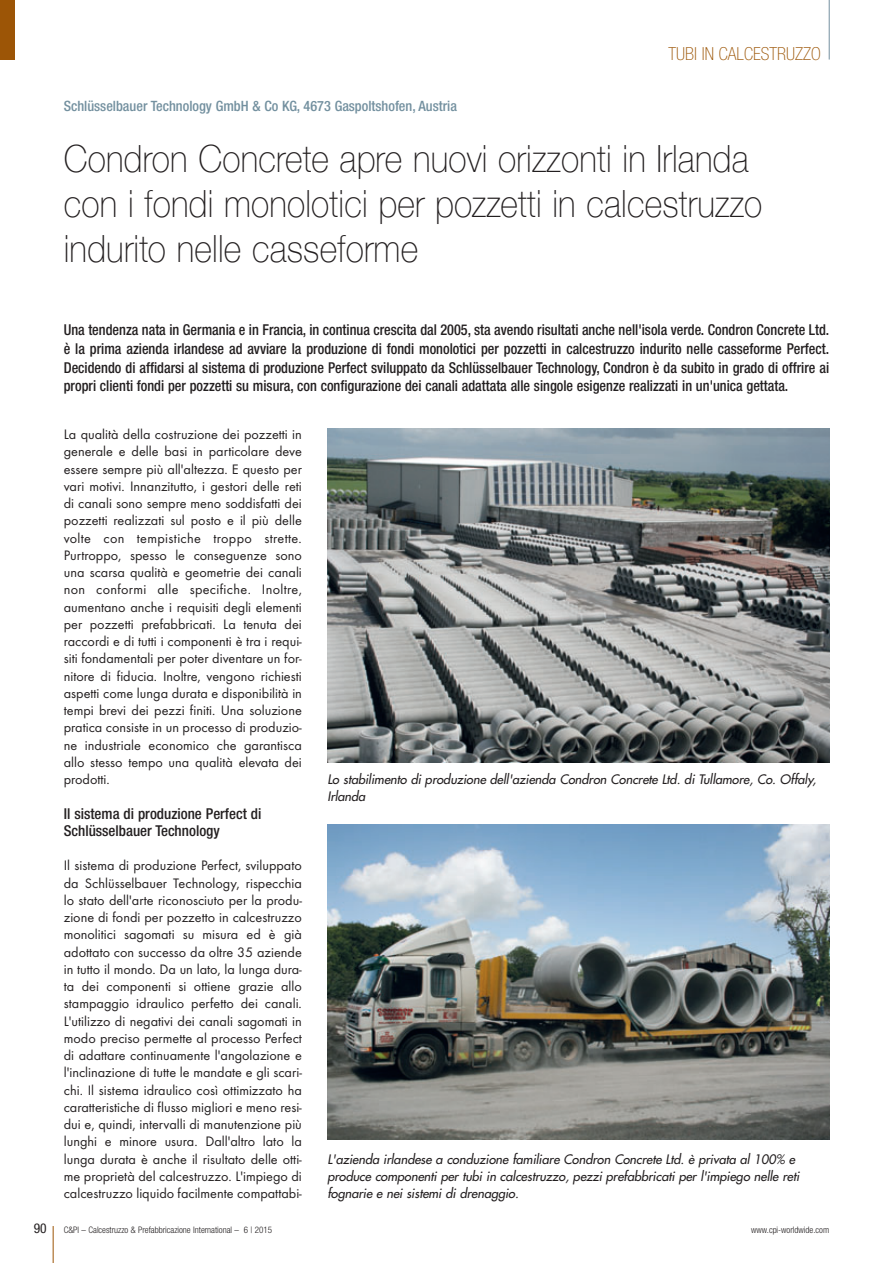
<style>
.page{position:relative;width:893px;height:1263px;background:#fff}
.page>*{position:absolute;margin:0;border:0;box-sizing:border-box;transform-origin:0 0}
.t1{font:100 37.5px/45px "Helvetica Neue";letter-spacing:.005em;color:#231f20;scale:.9 1}
.t2{font:100 condensed 18px "Helvetica Neue";color:#9c5506}
.t3{font:500 condensed 15px/18.8px "Helvetica Neue";color:#231f20;text-align:justify;scale:.95 1}
.t4{font:500 condensed 15px/17.2px "Helvetica Neue";color:#231f20}
.t5{font:14.25px/17.2px "Futura T";color:#231f20;text-align:justify}
.t6{font:500 condensed 14.25px "Helvetica Neue";color:#73909f}
.t7{font:condensed 13.5px "Helvetica Neue";color:#231f20}
.t8{font:italic 12.75px/17.2px "Futura";letter-spacing:-.005em;color:#231f20}
.t9{font:300 condensed 9px "Helvetica Neue";color:#231f20}
</style>
<div class="page">
<hr style="left:53px;top:1226px;width:1px;height:37px;background:#9c5506">
<hr style="left:829px;top:0;width:1px;height:60px;background:#73909f">
<div style="left:0;top:0;width:15px;height:60px;background:#9c5506"></div>
<img style="left:327px;top:429px;width:502px;height:333px">
<img style="left:327px;top:825px;width:502px;height:315px">
<p class="t6" style="left:64px;top:101px;width:395px">Schlüsselbauer Technology GmbH &amp; Co KG, 4673 Gaspoltshofen, Austria</p>
<p class="t2" style="left:668px;top:47px;width:154px">TUBI IN CALCESTRUZZO</p>
<h1 class="t1" style="left:64px;top:136px;width:778px">Condron Concrete apre nuovi orizzonti in Irlanda con i fondi monolotici per pozzetti in calcestruzzo indurito nelle casseforme</h1>
<p class="t3" style="left:64px;top:322px;width:807px">Una tendenza nata in Germania e in Francia, in continua crescita dal 2005, sta avendo risultati anche nell'isola verde. Condron Concrete Ltd. è la prima azienda irlandese ad avviare la produzione di fondi monolotici per pozzetti in calcestruzzo indurito nelle casseforme Perfect.<br>Decidendo di affidarsi al sistema di produzione Perfect sviluppato da Schlüsselbauer Technology, Condron è da subito in grado di offrire ai propri clienti fondi per pozzetti su misura, con configurazione dei canali adattata alle singole esigenze realizzati in un'unica gettata.</p>
<p class="t5" style="left:64px;top:427px;width:240px">La qualità della costruzione dei pozzetti in generale e delle basi in particolare deve essere sempre più all'altezza. E questo per vari motivi. Innanzitutto, i gestori delle reti di canali sono sempre meno soddisfatti dei pozzetti realizzati sul posto e il più delle volte con tempistiche troppo strette.<br>Purtroppo, spesso le conseguenze sono una scarsa qualità e geometrie dei canali non conformi alle specifiche. Inoltre, aumentano anche i requisiti degli elementi per pozzetti prefabbricati. La tenuta dei raccordi e di tutti i componenti è tra i requi&shy;siti fondamentali per poter diventare un for&shy;nitore di fiducia. Inoltre, vengono richiesti aspetti come lunga durata e disponibilità in tempi brevi dei pezzi finiti. Una soluzione pratica consiste in un processo di produzio&shy;ne industriale economico che garantisca allo stesso tempo una qualità elevata dei prodotti.</p>
<p class="t4" style="left:64px;top:806px;width:199px">Il sistema di produzione Perfect di<br>Schlüsselbauer Technology</p>
<p class="t5" style="left:64px;top:858px;width:240px">Il sistema di produzione Perfect, sviluppato da Schlüsselbauer Technology, rispecchia lo stato dell'arte riconosciuto per la produ&shy;zione di fondi per pozzetto in calcestruzzo monolitici sagomati su misura ed è già adottato con successo da oltre 35 aziende in tutto il mondo. Da un lato, la lunga dura&shy;ta dei componenti si ottiene grazie allo stampaggio idraulico perfetto dei canali.<br>L'utilizzo di negativi dei canali sagomati in modo preciso permette al processo Perfect di adattare continuamente l'angolazione e l'inclinazione di tutte le mandate e gli scari&shy;chi. Il sistema idraulico così ottimizzato ha caratteristiche di flusso migliori e meno resi&shy;dui e, quindi, intervalli di manutenzione più lunghi e minore usura. Dall'altro lato la lunga durata è anche il risultato delle otti&shy;me proprietà del calcestruzzo. L'impiego di calcestruzzo liquido facilmente compattabi-</p>
<p class="t8" style="left:327px;top:772px;width:493px">Lo stabilimento di produzione dell'azienda Condron Concrete Ltd. di Tullamore, Co. Offaly,<br>Irlanda</p>
<p class="t8" style="left:327px;top:1151px;width:476px">L 'azienda irlandese a conduzione familiare Condron Concrete Ltd. è privata al 100% e produce componenti per tubi in calcestruzzo, pezzi prefabbricati per l'impiego nelle reti fognarie e nei sistemi di drenaggio.</p>
<p class="t7" style="left:34px;top:1223px;width:14px">90</p>
<p class="t9" style="left:64px;top:1226px;width:210px">C&amp;PI – Calcestruzzo &amp; Prefabbricazione International – 6 | 2015</p>
<p class="t9" style="left:751px;top:1226px;width:79px">www.cpi-worldwide.com</p>
</div>
